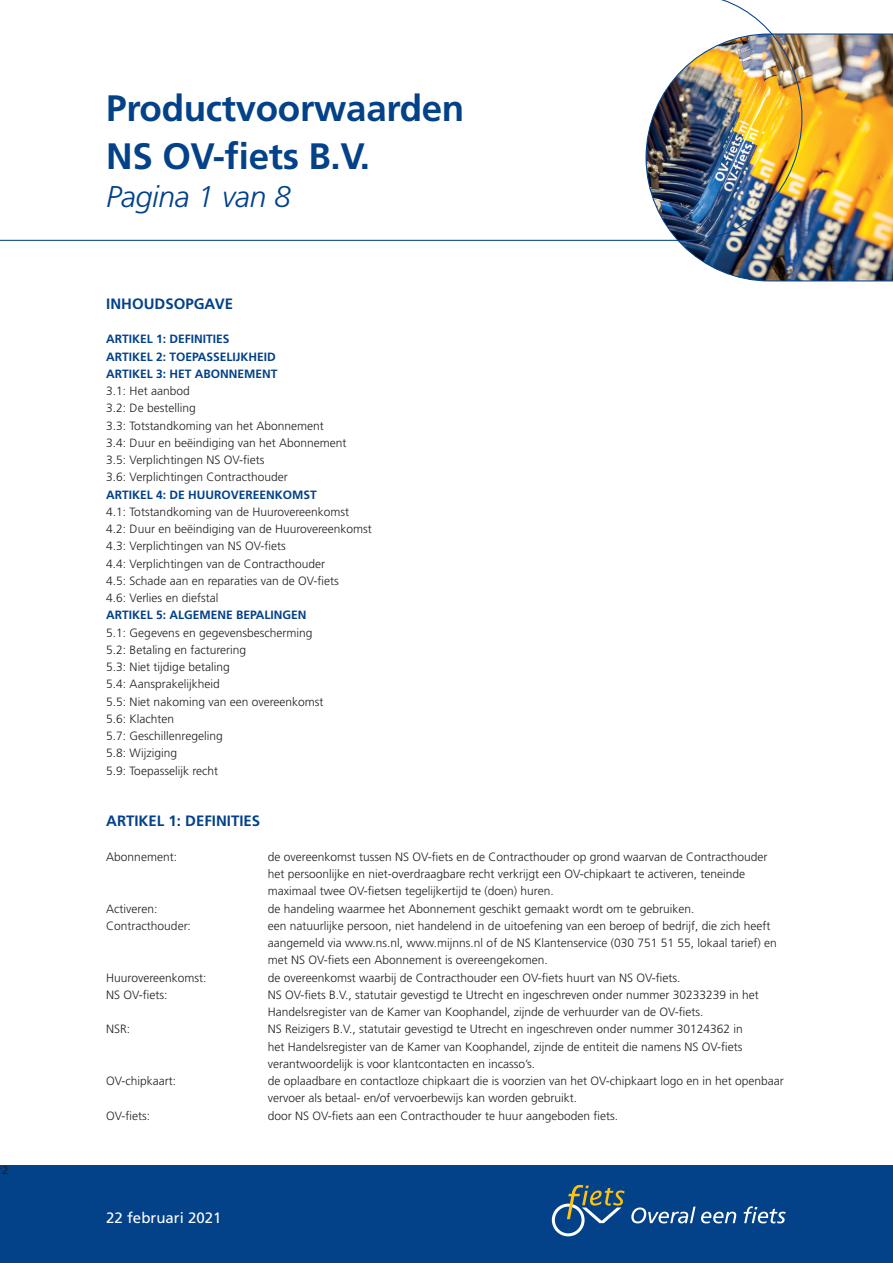
<style>
.page{position:relative;width:893px;height:1263px;background:#fff}
.page>*{position:absolute;margin:0;border:0;box-sizing:border-box;transform-origin:0 0}
.t1{font:700 36.75px/47.5px "Frutiger LT Std";letter-spacing:-.01em;color:#034189}
.t2{font:italic 300 30px "Frutiger LT Std";letter-spacing:-.01em;color:#034189}
.t3{font:700 15px "Frutiger LT Std";color:#034189}
.t4{font:15px "Frutiger LT Std";color:#fff}
.t5{font:300 12px/17.2px "Frutiger LT Std";color:#231f20}
.t6{font:700 12px/17.2px "Frutiger LT Std";color:#034189}
.t7{font:11.25px "Frutiger LT Std";color:#231f20}
</style>
<div class="page">
<div style="left:0;top:1165px;width:893px;height:98px;background:#034189"></div>
<svg style="left:552px;top:1185px;width:72px;height:51px"></svg>
<svg style="left:631px;top:1206px;width:64px;height:17px"></svg>
<svg style="left:701px;top:1211px;width:35px;height:12px"></svg>
<svg style="left:744px;top:1206px;width:42px;height:17px"></svg>
<img style="left:678px;top:33px;width:215px;height:249px">
<svg style="left:0;top:0;width:803px;height:241px"></svg>
<p class="t7" style="left:2px;top:1163px;width:8px">2</p>
<h1 class="t1" style="left:106px;top:85px;width:359px">Productvoorwaarden<br>NS OV-fiets B.V.</h1>
<h2 class="t2" style="left:106px;top:180px;width:186px">Pagina 1 van 8</h2>
<p class="t3" style="left:106px;top:295px;width:128px">INHOUDSOPGAVE</p>
<p class="t6" style="left:106px;top:331px;width:173px">ARTIKEL 1: DEFINITIES<br>ARTIKEL 2: TOEPASSELIJKHEID<br>ARTIKEL 3: HET ABONNEMENT</p>
<p class="t5" style="left:106px;top:383px;width:242px">3.1: Het aanbod<br>3.2: De bestelling<br>3.3: Totstandkoming van het Abonnement<br>3.4: Duur en beëindiging van het Abonnement<br>3.5: Verplichtingen NS OV-fiets<br>3.6: Verplichtingen Contracthouder</p>
<p class="t6" style="left:106px;top:486px;width:212px">ARTIKEL 4: DE HUUROVEREENKOMST</p>
<p class="t5" style="left:106px;top:503px;width:267px">4.1: Totstandkoming van de Huurovereenkomst 4.2: Duur en beëindiging van de Huurovereenkomst 4.3: Verplichtingen van NS OV-fiets<br>4.4: Verplichtingen van de Contracthouder<br>4.5: Schade aan en reparaties van de OV-fiets<br>4.6: Verlies en diefstal</p>
<p class="t6" style="left:106px;top:607px;width:202px">ARTIKEL 5: ALGEMENE BEPALINGEN</p>
<p class="t5" style="left:106px;top:624px;width:219px">5.1: Gegevens en gegevensbescherming<br>5.2: Betaling en facturering<br>5.3: Niet tijdige betaling<br>5.4: Aansprakelijkheid<br>5.5: Niet nakoming van een overeenkomst<br>5.6: Klachten<br>5.7: Geschillenregeling<br>5.8: Wijziging<br>5.9: Toepasselijk recht</p>
<p class="t3" style="left:106px;top:812px;width:155px">ARTIKEL 1: DEFINITIES</p>
<p class="t5" style="left:106px;top:848px;width:72px">Abonnement:</p>
<p class="t5" style="left:268px;top:848px;width:501px">de overeenkomst tussen NS OV-fiets en de Contracthouder op grond waarvan de Contracthouder het persoonlijke en niet-overdraagbare recht verkrijgt een OV-chipkaart te activeren, teneinde maximaal twee OV-fietsen tegelijkertijd te (doen) huren.</p>
<p class="t5" style="left:106px;top:900px;width:53px">Activeren:</p>
<p class="t5" style="left:268px;top:900px;width:428px">de handeling waarmee het Abonnement geschikt gemaakt wordt om te gebruiken.</p>
<p class="t5" style="left:106px;top:917px;width:86px">Contracthouder:</p>
<p class="t5" style="left:268px;top:917px;width:510px">een natuurlijke persoon, niet handelend in de uitoefening van een beroep of bedrijf, die zich heeft aangemeld via www.ns.nl, www.mijnns.nl of de NS Klantenservice (030 751 51 55, lokaal tarief) en met NS OV-fiets een Abonnement is overeengekomen.</p>
<p class="t5" style="left:106px;top:969px;width:102px">Huurovereenkomst:</p>
<p class="t5" style="left:268px;top:969px;width:414px">de overeenkomst waarbij de Contracthouder een OV-fiets huurt van NS OV-fiets.</p>
<p class="t5" style="left:106px;top:986px;width:63px">NS OV-fiets:</p>
<p class="t5" style="left:268px;top:986px;width:492px">NS OV-fiets B.V., statutair gevestigd te Utrecht en ingeschreven onder nummer 30233239 in het<br>Handelsregister van de Kamer van Koophandel, zijnde de verhuurder van de OV-fiets.</p>
<p class="t5" style="left:106px;top:1021px;width:26px">NSR:</p>
<p class="t5" style="left:268px;top:1021px;width:476px;text-align:justify">NS Reizigers B.V., statutair gevestigd te Utrecht en ingeschreven onder nummer 30124362 in het Handelsregister van de Kamer van Koophandel, zijnde de entiteit die namens NS OV-fiets verantwoordelijk is voor klantcontacten en incasso’s.</p>
<p class="t5" style="left:106px;top:1072px;width:71px">OV-chipkaart:</p>
<p class="t5" style="left:268px;top:1072px;width:517px">de oplaadbare en contactloze chipkaart die is voorzien van het OV-chipkaart logo en in het openbaar vervoer als betaal- en/of vervoerbewijs kan worden gebruikt.</p>
<p class="t5" style="left:106px;top:1107px;width:46px">OV-fiets:</p>
<p class="t5" style="left:268px;top:1107px;width:352px">door NS OV-fiets aan een Contracthouder te huur aangeboden fiets.</p>
<p class="t4" style="left:106px;top:1209px;width:117px">22 februari 2021</p>
</div>
